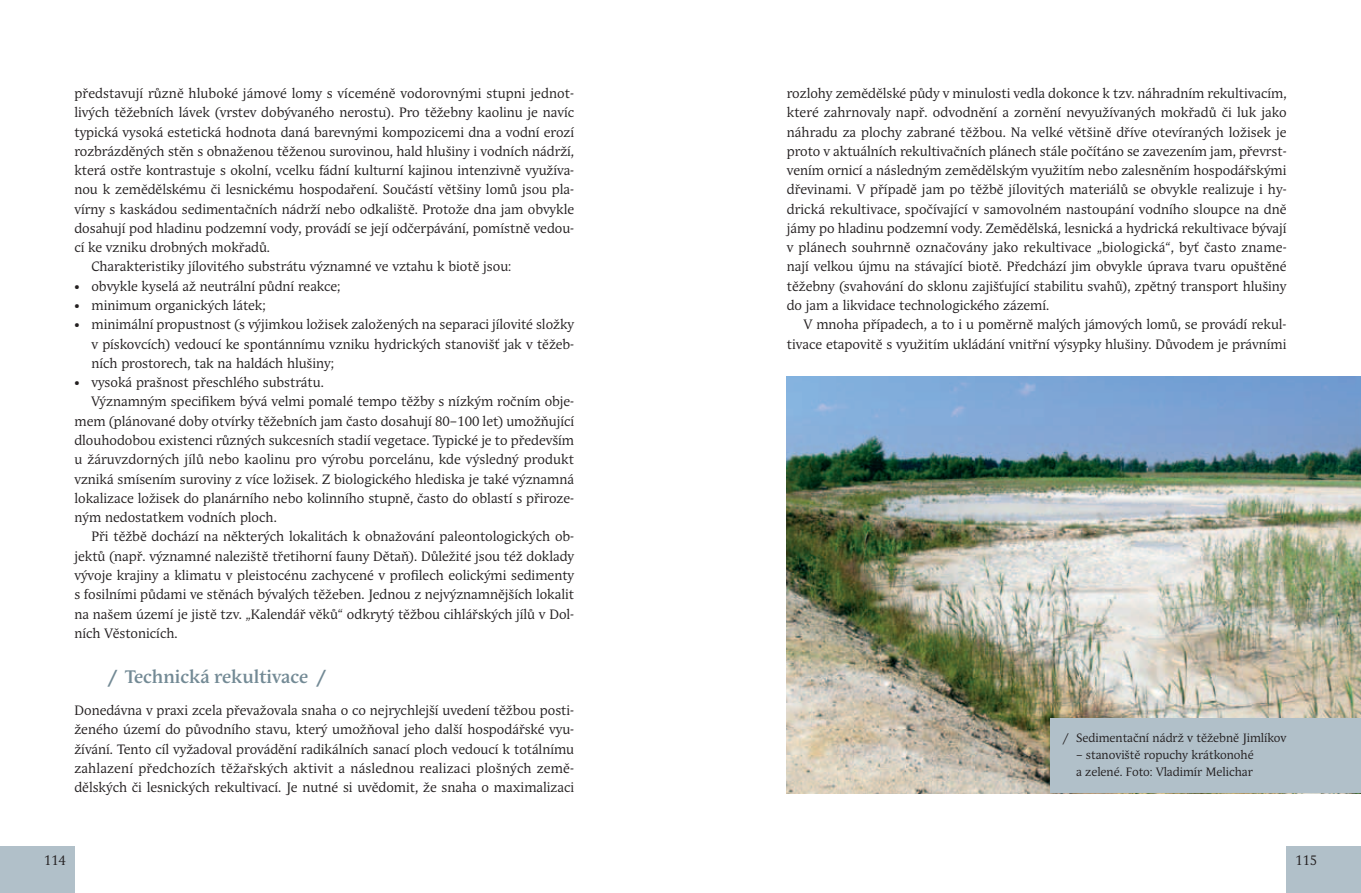
<style>
.page{position:relative;width:1361px;height:893px;background:#fff}
.page>*{position:absolute;margin:0;border:0;box-sizing:border-box;transform-origin:0 0}
.t1{font:700 18px "Andulka Book Pro";color:#738a95}
.t2{font:13.5px/19.4px "Andulka Book Pro";color:#231f20;text-align:justify}
.t3{font:12px/17.2px "Andulka Book Pro";color:#231f20}
</style>
<div class="page">
<div style="left:1286px;top:846px;width:75px;height:47px;background:#b1c0c9"></div>
<div style="left:0;top:846px;width:74px;height:47px;background:#b1c0c9"></div>
<img style="left:787px;top:376px;width:574px;height:417px">
<div style="left:1050px;top:719px;width:311px;height:74px;background:#b1c0c9"></div>
<p class="t2" style="left:74px;top:84px;width:501px">představují různě hluboké jámové lomy s víceméně vodorovnými stupni jednot-</p>
<p class="t2" style="left:74px;top:103px;width:501px">livých těžebních lávek (vrstev dobývaného nerostu). Pro těžebny kaolinu je navíc</p>
<p class="t2" style="left:74px;top:122px;width:501px">typická vysoká estetická hodnota daná barevnými kompozicemi dna a vodní erozí</p>
<p class="t2" style="left:74px;top:141px;width:501px">rozbrázděných stěn s obnaženou těženou surovinou, hald hlušiny i vodních nádrží,</p>
<p class="t2" style="left:74px;top:161px;width:501px">která ostře kontrastuje s okolní, vcelku fádní kulturní kajinou intenzivně využíva-</p>
<p class="t2" style="left:74px;top:180px;width:501px">nou k zemědělskému či lesnickému hospodaření. Součástí většiny lomů jsou pla-</p>
<p class="t2" style="left:74px;top:199px;width:501px">vírny s kaskádou sedimentačních nádrží nebo odkaliště. Protože dna jam obvykle</p>
<p class="t2" style="left:74px;top:219px;width:501px">dosahují pod hladinu podzemní vody, provádí se její odčerpávání, pomístně vedou-</p>
<p class="t2" style="left:74px;top:238px;width:197px">cí ke vzniku drobných mokřadů.</p>
<p class="t2" style="left:91px;top:257px;width:421px">Charakteristiky jílovitého substrátu významné ve vztahu k biotě jsou:</p>
<p class="t2" style="left:74px;top:276px;width:267px">• obvykle kyselá až neutrální půdní reakce;</p>
<p class="t2" style="left:74px;top:296px;width:193px">• minimum organických látek;</p>
<p class="t2" style="left:91px;top:315px;width:484px;text-indent:-17px">• minimální propustnost (s výjimkou ložisek založených na separaci jílovité složky v pískovcích) vedoucí ke spontánnímu vzniku hydrických stanovišť jak v těžeb&shy;ních prostorech, tak na haldách hlušiny;</p>
<p class="t2" style="left:74px;top:373px;width:251px">• vysoká prašnost přeschlého substrátu.</p>
<p class="t2" style="left:91px;top:392px;width:484px">Významným specifikem bývá velmi pomalé tempo těžby s nízkým ročním obje-</p>
<p class="t2" style="left:74px;top:411px;width:501px">mem (plánované doby otvírky těžebních jam často dosahují 80–100 let) umožňující</p>
<p class="t2" style="left:74px;top:431px;width:501px">dlouhodobou existenci různých sukcesních stadií vegetace. Typické je to především</p>
<p class="t2" style="left:74px;top:450px;width:501px">u žáruvzdorných jílů nebo kaolinu pro výrobu porcelánu, kde výsledný produkt</p>
<p class="t2" style="left:74px;top:469px;width:501px">vzniká smísením suroviny z více ložisek. Z biologického hlediska je také významná</p>
<p class="t2" style="left:74px;top:488px;width:501px">lokalizace ložisek do planárního nebo kolinního stupně, často do oblastí s přiroze-</p>
<p class="t2" style="left:74px;top:508px;width:204px">ným nedostatkem vodních ploch.</p>
<p class="t2" style="left:91px;top:527px;width:484px">Při těžbě dochází na některých lokalitách k obnažování paleontologických ob-</p>
<p class="t2" style="left:74px;top:546px;width:501px">jektů (např. významné naleziště třetihorní fauny Dětaň). Důležité jsou též doklady</p>
<p class="t2" style="left:74px;top:566px;width:501px">vývoje krajiny a klimatu v pleistocénu zachycené v profilech eolickými sedimenty</p>
<p class="t2" style="left:74px;top:585px;width:501px">s fosilními půdami ve stěnách bývalých těžeben. Jednou z nejvýznamnějších lokalit</p>
<p class="t2" style="left:74px;top:604px;width:501px">na našem území je jistě tzv. „Kalendář věků“ odkrytý těžbou cihlářských jílů v Dol-</p>
<p class="t2" style="left:74px;top:623px;width:105px">ních Věstonicích.</p>
<h1 class="t1" style="left:108px;top:667px;width:218px">/ Technická rekultivace /</h1>
<p class="t2" style="left:74px;top:701px;width:501px">Donedávna v praxi zcela převažovala snaha o co nejrychlejší uvedení těžbou posti&shy;ženého území do původního stavu, který umožňoval jeho další hospodářské vyu&shy;žívání. Tento cíl vyžadoval provádění radikálních sanací ploch vedoucí k totálnímu zahlazení předchozích těžařských aktivit a následnou realizaci plošných země&shy;dělských či lesnických rekultivací. Je nutné si uvědomit, že snaha o maximalizaci</p>
<p class="t2" style="left:787px;top:84px;width:501px">rozlohy zemědělské půdy v minulosti vedla dokonce k tzv. náhradním rekultivacím, které zahrnovaly např. odvodnění a zornění nevyužívaných mokřadů či luk jako náhradu za plochy zabrané těžbou. Na velké většině dříve otevíraných ložisek je proto v aktuálních rekultivačních plánech stále počítáno se zavezením jam, převrst&shy;vením ornicí a následným zemědělským využitím nebo zalesněním hospodářskými dřevinami. V případě jam po těžbě jílovitých materiálů se obvykle realizuje i hy&shy;drická rekultivace, spočívající v samovolném nastoupání vodního sloupce na dně jámy po hladinu podzemní vody. Zemědělská, lesnická a hydrická rekultivace bývají v plánech souhrnně označovány jako rekultivace „biologická“, byť často zname&shy;nají velkou újmu na stávající biotě. Předchází jim obvykle úprava tvaru opuštěné těžebny (svahování do sklonu zajišťující stabilitu svahů), zpětný transport hlušiny do jam a likvidace technologického zázemí.</p>
<p class="t2" style="left:787px;top:315px;width:501px;text-align:right">V mnoha případech, a to i u poměrně malých jámových lomů, se provádí rekul&shy;tivace etapovitě s využitím ukládání vnitřní výsypky hlušiny. Důvodem je právními</p>
<p class="t3" style="left:1063px;top:729px;width:225px">/ Sedimentační nádrž v těžebně Jimlíkov</p>
<p class="t3" style="left:1076px;top:746px;width:179px">– stanoviště ropuchy krátkonohé a zelené. Foto: Vladimír Melichar</p>
<p class="t2" style="left:44px;top:851px;width:24px">114</p>
<p class="t2" style="left:1295px;top:851px;width:24px">115</p>
</div>
